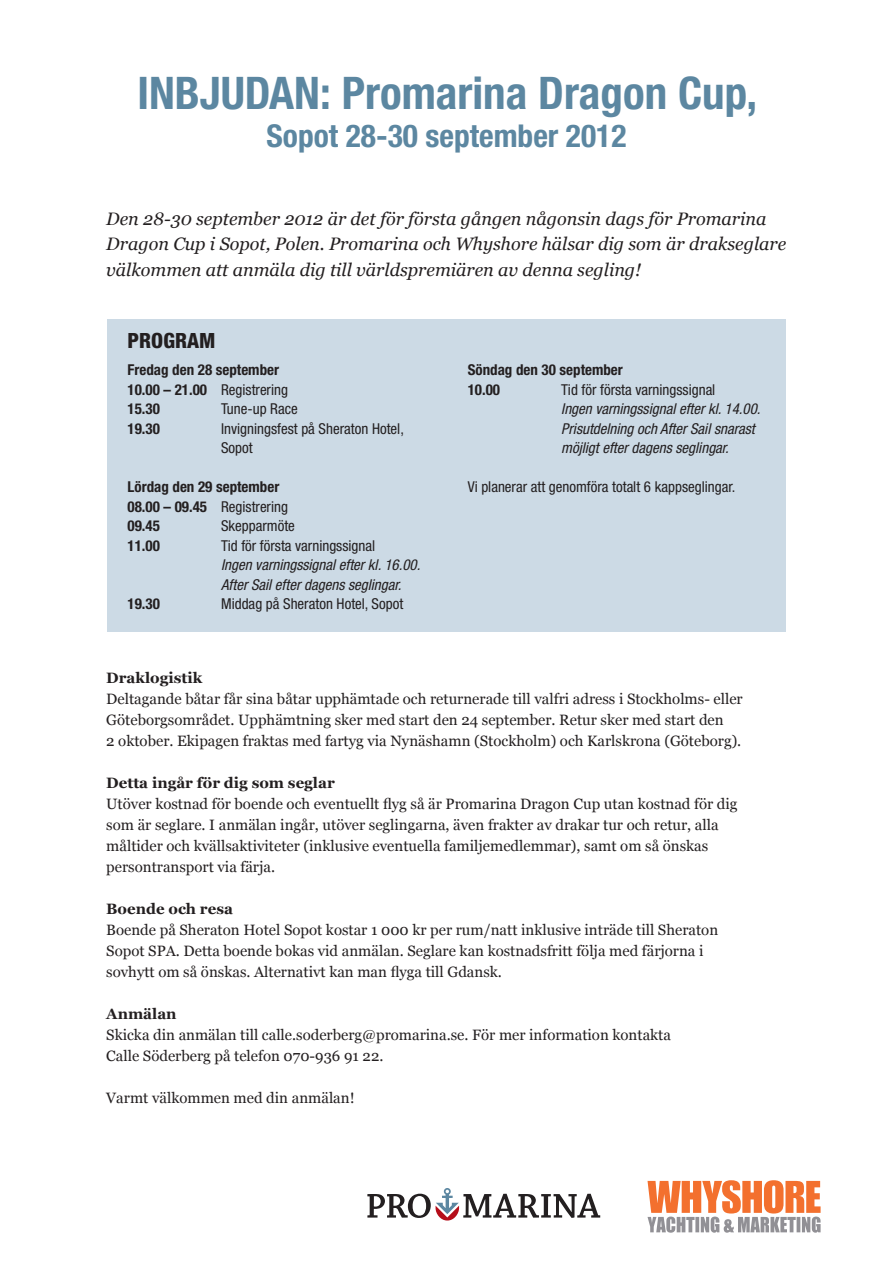
<style>
.page{position:relative;width:893px;height:1263px;background:#fff}
.page>*{position:absolute;margin:0;border:0;box-sizing:border-box;transform-origin:0 0}
.t1{font:700 condensed 45px "Helvetica Neue LT Std";color:#5c87a1}
.t2{font:700 condensed 31.5px "Helvetica Neue LT Std";color:#5c87a1}
.t3{font:800 condensed 21px "Helvetica Neue LT Std";color:#231f20}
.t4{font:italic 18px/25.5px "Georgia";color:#231f20}
.t5{font:15px/21px "Georgia";color:#231f20}
.t6{font:condensed 15px/19.5px "Helvetica Neue LT Std";color:#231f20}
.t7{font:italic condensed 15px/19.5px "Helvetica Neue LT Std";color:#231f20}
.t8{font:700 condensed 15px/19.5px "Helvetica Neue LT Std";color:#231f20}
.t9{font:700 15px "Georgia";color:#231f20}
.s1{font-weight:400}
</style>
<div class="page">
<svg style="left:367px;top:1188px;width:233px;height:32px"></svg>
<div style="left:107px;top:319px;width:679px;height:312px;background:#ccdae5"></div>
<svg style="left:647px;top:1180px;width:174px;height:53px"></svg>
<h1 class="t1" style="left:137px;top:66px;width:621px">INBJUDAN: Promarina Dragon Cup,</h1>
<h2 class="t2" style="left:267px;top:117px;width:361px">Sopot 28-30 september 2012</h2>
<p class="t4" style="left:106px;top:206px;width:681px">Den 28-30 september 2012 är det för första gången någonsin dags för Promarina<br>Dragon Cup i Sopot, Polen. Promarina och Whyshore hälsar dig som är drakseglare välkommen att anmäla dig till världspremiären av denna segling!</p>
<h3 class="t3" style="left:128px;top:328px;width:89px">PROGRAM</h3>
<p class="t8" style="left:128px;top:360px;width:162px">Fredag den 28 september<br>10.00 – 21.00 <span class="s1">Registrering<br></span>15.30</p>
<p class="t6" style="left:221px;top:399px;width:78px">Tune-up Race</p>
<p class="t8" style="left:128px;top:418px;width:34px">19.30</p>
<p class="t6" style="left:221px;top:418px;width:184px">Invigningsfest på Sheraton Hotel,<br>Sopot</p>
<p class="t8" style="left:128px;top:477px;width:162px">Lördag den 29 september<br>08.00 – 09.45 <span class="s1">Registrering<br></span>09.45</p>
<p class="t6" style="left:221px;top:516px;width:75px">Skepparmöte</p>
<p class="t8" style="left:128px;top:535px;width:34px">11.00</p>
<p class="t6" style="left:221px;top:535px;width:156px">Tid för första varningssignal</p>
<p class="t7" style="left:221px;top:555px;width:201px">Ingen varningssignal efter kl. 16.00.<br>After Sail efter dagens seglingar.</p>
<p class="t8" style="left:128px;top:594px;width:34px">19.30</p>
<p class="t6" style="left:221px;top:594px;width:184px">Middag på Sheraton Hotel, Sopot</p>
<p class="t8" style="left:468px;top:360px;width:157px">Söndag den 30 september<br>10.00</p>
<p class="t6" style="left:561px;top:379px;width:156px">Tid för första varningssignal</p>
<p class="t7" style="left:561px;top:399px;width:201px">Ingen varningssignal efter kl. 14.00.<br>Prisutdelning och After Sail snarast möjligt efter dagens seglingar.</p>
<p class="t6" style="left:468px;top:477px;width:269px">Vi planerar att genomföra totalt 6 kappseglingar.</p>
<p class="t9" style="left:106px;top:668px;width:97px">Draklogistik</p>
<p class="t5" style="left:106px;top:689px;width:638px">Deltagande båtar får sina båtar upphämtade och returnerade till valfri adress i Stockholms- eller<br>Göteborgsområdet. Upphämtning sker med start den 24 september. Retur sker med start den<br>2 oktober. Ekipagen fraktas med fartyg via Nynäshamn (Stockholm) och Karlskrona (Göteborg).</p>
<p class="t9" style="left:106px;top:773px;width:230px">Detta ingår för dig som seglar</p>
<p class="t5" style="left:106px;top:794px;width:633px">Utöver kostnad för boende och eventuellt flyg så är Promarina Dragon Cup utan kostnad för dig som är seglare. I anmälan ingår, utöver seglingarna, även frakter av drakar tur och retur, alla måltider och kvällsaktiviteter (inklusive eventuella familjemedlemmar), samt om så önskas persontransport via färja.</p>
<p class="t9" style="left:106px;top:899px;width:128px">Boende och resa</p>
<p class="t5" style="left:106px;top:920px;width:613px">Boende på Sheraton Hotel Sopot kostar 1 000 kr per rum/natt inklusive inträde till Sheraton<br>Sopot SPA. Detta boende bokas vid anmälan. Seglare kan kostnadsfritt följa med färjorna i sovhytt om så önskas. Alternativt kan man flyga till Gdansk.</p>
<p class="t9" style="left:106px;top:1004px;width:72px">Anmälan</p>
<p class="t5" style="left:106px;top:1025px;width:566px">Skicka din anmälan till calle.soderberg@promarina.se. För mer information kontakta<br>Calle Söderberg på telefon 070-936 91 22.</p>
<p class="t5" style="left:106px;top:1088px;width:250px">Varmt välkommen med din anmälan!</p>
</div>
